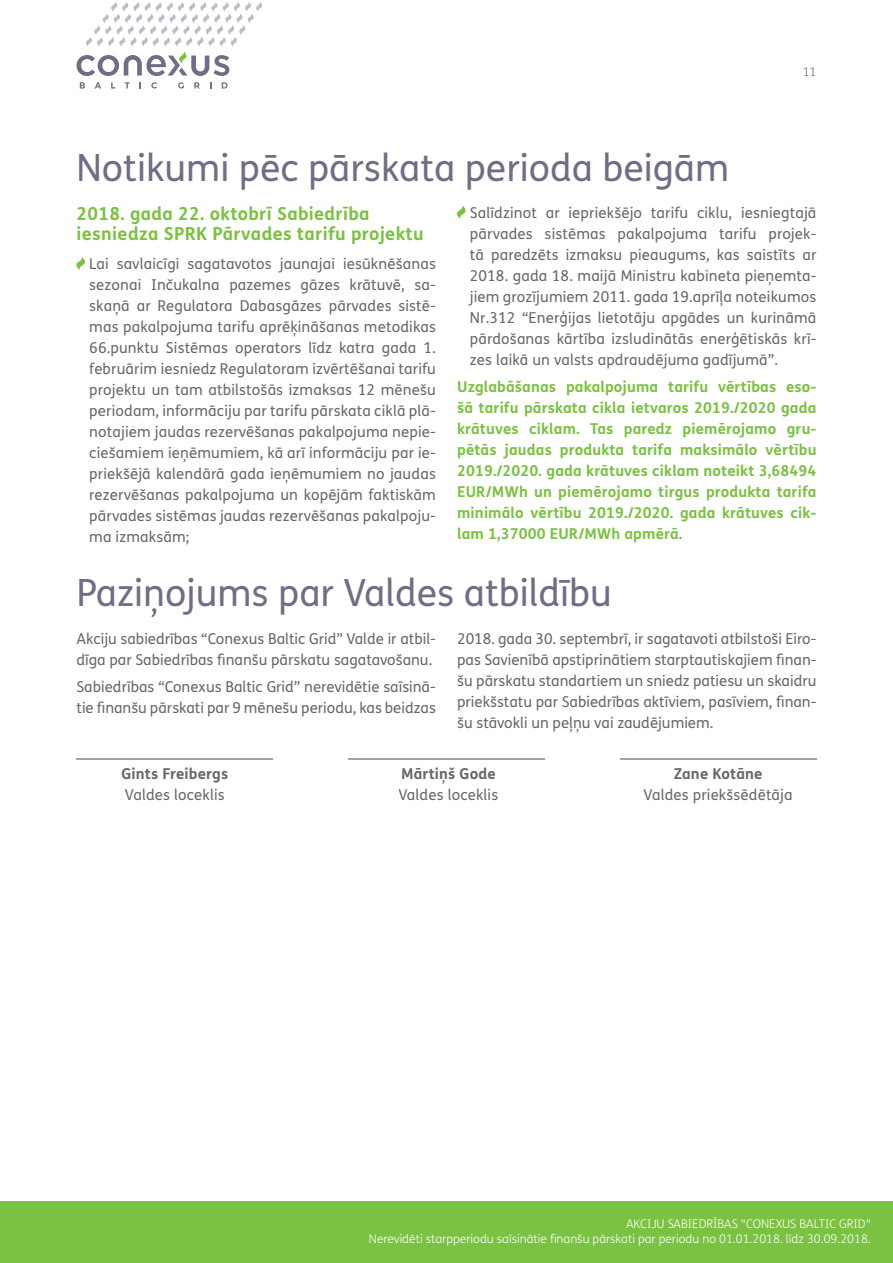
<style>
.page{position:relative;width:893px;height:1263px;background:#fff}
.page>*{position:absolute;margin:0;border:0;box-sizing:border-box;transform-origin:0 0}
.t1{font:37.5px "FS Me Pro";color:#716d86}
.t2{font:700 18px/19.5px "FS Me Pro";letter-spacing:.02em;color:#7bc142}
.t3{font:15px/21px "FS Me Pro";color:#656969;text-align:justify}
.t4{font:700 15px/21px "FS Me Pro";letter-spacing:.01em;color:#7bc142;text-align:justify}
.t5{font:700 15px "FS Me Pro";letter-spacing:.01em;color:#656969}
.t6{font:300 12px/14.4px "FS Me Pro";color:#fff;text-align:right}
.t7{font:300 12px "FS Me Pro";color:#716d86}
</style>
<div class="page">
<div style="left:0;top:1201px;width:893px;height:62px;background:#7bc142"></div>
<svg style="left:80px;top:82px;width:5px;height:7px"></svg>
<svg style="left:95px;top:82px;width:6px;height:7px"></svg>
<svg style="left:111px;top:82px;width:4px;height:7px"></svg>
<svg style="left:125px;top:82px;width:5px;height:7px"></svg>
<svg style="left:151px;top:82px;width:6px;height:7px"></svg>
<svg style="left:178px;top:82px;width:6px;height:7px"></svg>
<svg style="left:194px;top:82px;width:6px;height:7px"></svg>
<svg style="left:222px;top:82px;width:6px;height:7px"></svg>
<svg style="left:77px;top:2px;width:185px;height:74px"></svg>
<hr style="left:77px;top:758px;width:196px;height:1px;background:#a29faf">
<hr style="left:348px;top:758px;width:197px;height:1px;background:#a29faf">
<hr style="left:620px;top:758px;width:196px;height:1px;background:#a29faf">
<svg style="left:76px;top:257px;width:9px;height:13px"></svg>
<svg style="left:457px;top:205px;width:9px;height:14px"></svg>
<p class="t7" style="left:803px;top:64px;width:15px">11</p>
<h1 class="t1" style="left:77px;top:142px;width:654px">Notikumi pēc pārskata perioda beigām</h1>
<p class="t2" style="left:77px;top:203px;width:349px">2018. gada 22. oktobrī Sabiedrība iesniedza SPRK Pārvades tarifu projektu</p>
<p class="t3" style="left:89px;top:253px;width:348px">Lai savlaicīgi sagatavotos jaunajai iesūknēšanas sezonai Inčukalna pazemes gāzes krātuvē, sa&shy;skaņā ar Regulatora Dabasgāzes pārvades sistē&shy;mas pakalpojuma tarifu aprēķināšanas metodikas 66.punktu Sistēmas operators līdz katra gada 1. februārim iesniedz Regulatoram izvērtēšanai tarifu projektu un tam atbilstošās izmaksas 12 mēnešu periodam, informāciju par tarifu pārskata ciklā plā&shy;notajiem jaudas rezervēšanas pakalpojuma nepie&shy;ciešamiem ieņēmumiem, kā arī informāciju par ie&shy;priekšējā kalendārā gada ieņēmumiem no jaudas rezervēšanas pakalpojuma un kopējām faktiskām pārvades sistēmas jaudas rezervēšanas pakalpoju&shy;ma izmaksām;</p>
<p class="t3" style="left:470px;top:202px;width:348px">Salīdzinot ar iepriekšējo tarifu ciklu, iesniegtajā pārvades sistēmas pakalpojuma tarifu projek&shy;tā paredzēts izmaksu pieaugums, kas saistīts ar 2018. gada 18. maijā Ministru kabineta pieņemta&shy;jiem grozījumiem 2011. gada 19.aprīļa noteikumos Nr.312 “Enerģijas lietotāju apgādes un kurināmā pārdošanas kārtība izsludinātās enerģētiskās krī&shy;zes laikā un valsts apdraudējuma gadījumā”.</p>
<p class="t4" style="left:457px;top:376px;width:361px">Uzglabāšanas pakalpojuma tarifu vērtības eso&shy;šā tarifu pārskata cikla ietvaros 2019./2020 gada krātuves ciklam. Tas paredz piemērojamo gru&shy;pētās jaudas produkta tarifa maksimālo vērtību 2019./2020. gada krātuves ciklam noteikt 3,68494<br>EUR/MWh un piemērojamo tirgus produkta tarifa minimālo vērtību 2019./2020. gada krātuves cik&shy;lam 1,37000 EUR/MWh apmērā.</p>
<h1 class="t1" style="left:77px;top:567px;width:537px">Paziņojums par Valdes atbildību</h1>
<p class="t3" style="left:77px;top:628px;width:361px">Akciju sabiedrības “Conexus Baltic Grid” Valde ir atbil&shy;dīga par Sabiedrības finanšu pārskatu sagatavošanu.</p>
<p class="t3" style="left:77px;top:676px;width:361px">Sabiedrības “Conexus Baltic Grid” nerevidētie saīsinā&shy;tie finanšu pārskati par 9 mēnešu periodu, kas beidzas</p>
<p class="t3" style="left:457px;top:628px;width:361px">2018. gada 30. septembrī, ir sagatavoti atbilstoši Eiro&shy;pas Savienībā apstiprinātiem starptautiskajiem finan&shy;šu pārskatu standartiem un sniedz patiesu un skaidru priekšstatu par Sabiedrības aktīviem, pasīviem, finan&shy;šu stāvokli un peļņu vai zaudējumiem.</p>
<p class="t5" style="left:121px;top:762px;width:108px">Gints Freibergs</p>
<p class="t3" style="left:125px;top:784px;width:101px">Valdes loceklis</p>
<p class="t5" style="left:401px;top:762px;width:96px">Mārtiņš Gode</p>
<p class="t3" style="left:398px;top:784px;width:101px">Valdes loceklis</p>
<p class="t5" style="left:674px;top:762px;width:90px">Zane Kotāne</p>
<p class="t3" style="left:644px;top:784px;width:151px">Valdes priekšsēdētāja</p>
<p class="t6" style="left:369px;top:1217px;width:503px">AKCIJU SABIEDRĪBAS "CONEXUS BALTIC GRID"<br>Nerevidēti starpperiodu saīsinātie finanšu pārskati par periodu no 01.01.2018. līdz 30.09.2018.</p>
</div>
